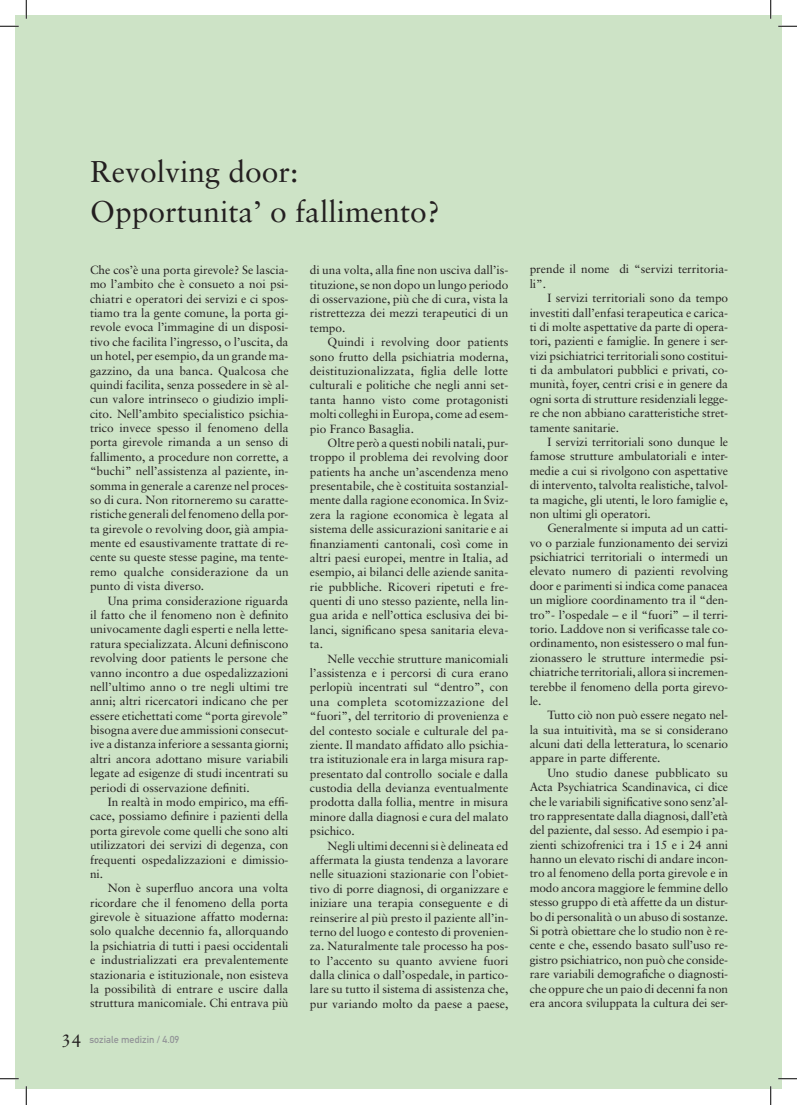
<style>
.page{position:relative;width:797px;height:1105px;background:#fff}
.page>*{position:absolute;margin:0;border:0;box-sizing:border-box;transform-origin:0 0}
.t1{font:30px/40px "Sabon";color:#231f20}
.t2{font:11.88px/14.4px "Sabon";color:#231f20;text-align:justify}
.t3{font:10px "DIN Mittelschrift";color:#939598}
.s1{font-family:"Sabon Roman Os F";font-size:18.75px;color:#231f20}
</style>
<div class="page">
<div style="left:16px;top:16px;width:754px;height:1073px;background:#cde3c6"></div>
<div style="left:770px;top:16px;width:11px;height:1073px;background:#cde3c6"></div>
<svg style="left:0;top:25px;width:19px;height:2px"></svg>
<svg style="left:778px;top:25px;width:19px;height:2px"></svg>
<svg style="left:0;top:1078px;width:19px;height:1px"></svg>
<svg style="left:778px;top:1078px;width:19px;height:1px"></svg>
<svg style="left:25px;top:0;width:2px;height:19px"></svg>
<svg style="left:25px;top:1086px;width:2px;height:19px"></svg>
<svg style="left:770px;top:0;width:1px;height:19px"></svg>
<svg style="left:770px;top:1086px;width:1px;height:19px"></svg>
<h1 class="t1" style="left:90px;top:152px;width:352px">Revolving door:<br>Opportunita’ o fallimento?</h1>
<p class="t2" style="left:90px;top:262px;width:200px">Che cos’è una porta girevole? Se lascia&shy;mo l’ambito che è consueto a noi psi&shy;chiatri e operatori dei servizi e ci spos&shy;tiamo tra la gente comune, la porta gi&shy;revole evoca l’immagine di un disposi&shy;tivo che facilita l’ingresso, o l’uscita, da un hotel, per esempio, da un grande ma&shy;gazzino, da una banca. Qualcosa che quindi facilita, senza possedere in sè al&shy;cun valore intrinseco o giudizio impli&shy;cito. Nell’ambito specialistico psichia&shy;trico invece spesso il fenomeno della porta girevole rimanda a un senso di fallimento, a procedure non corrette, a “buchi” nell’assistenza al paziente, in&shy;somma in generale a carenze nel proces&shy;so di cura. Non ritorneremo su caratte&shy;ristiche generali del fenomeno della por&shy;ta girevole o revolving door, già ampia&shy;mente ed esaustivamente trattate di re&shy;cente su queste stesse pagine, ma tente&shy;remo qualche considerazione da un punto di vista diverso.</p>
<p class="t2" style="left:90px;top:593px;width:200px;text-indent:18px">Una prima considerazione riguarda il fatto che il fenomeno non è definito univocamente dagli esperti e nella lette&shy;ratura specializzata. Alcuni definiscono revolving door patients le persone che vanno incontro a due ospedalizzazioni nell’ultimo anno o tre negli ultimi tre anni; altri ricercatori indicano che per essere etichettati come “porta girevole” bisogna avere due ammissioni consecut&shy;ive a distanza inferiore a sessanta giorni; altri ancora adottano misure variabili legate ad esigenze di studi incentrati su periodi di osservazione definiti.</p>
<p class="t2" style="left:90px;top:794px;width:200px;text-indent:18px">In realtà in modo empirico, ma effi&shy;cace, possiamo definire i pazienti della porta girevole come quelli che sono alti utilizzatori dei servizi di degenza, con frequenti ospedalizzazioni e dimissio&shy;ni.</p>
<p class="t2" style="left:90px;top:881px;width:200px;text-indent:18px">Non è superfluo ancora una volta ricordare che il fenomeno della porta girevole è situazione affatto moderna: solo qualche decennio fa, allorquando la psichiatria di tutti i paesi occidentali e industrializzati era prevalentemente stazionaria e istituzionale, non esisteva la possibilità di entrare e uscire dalla struttura manicomiale. Chi entrava più</p>
<p class="t3" style="left:61px;top:1033px;width:120px"><span class="s1">34</span> soziale medizin / 4.09</p>
<p class="t2" style="left:310px;top:263px;width:200px">di una volta, alla fine non usciva dall’is&shy;tituzione, se non dopo un lungo periodo di osservazione, più che di cura, vista la ristrettezza dei mezzi terapeutici di un tempo.</p>
<p class="t2" style="left:310px;top:335px;width:200px;text-indent:18px">Quindi i revolving door patients sono frutto della psichiatria moderna, deistituzionalizzata, figlia delle lotte culturali e politiche che negli anni set&shy;tanta hanno visto come protagonisti molti colleghi in Europa, come ad esem&shy;pio Franco Basaglia.</p>
<p class="t2" style="left:310px;top:435px;width:200px;text-indent:18px">Oltre però a questi nobili natali, pur&shy;troppo il problema dei revolving door patients ha anche un’ascendenza meno presentabile, che è costituita sostanzial&shy;mente dalla ragione economica. In Sviz&shy;zera la ragione economica è legata al sistema delle assicurazioni sanitarie e ai finanziamenti cantonali, così come in altri paesi europei, mentre in Italia, ad esempio, ai bilanci delle aziende sanita&shy;rie pubbliche. Ricoveri ripetuti e fre&shy;quenti di uno stesso paziente, nella lin&shy;gua arida e nell’ottica esclusiva dei bi&shy;lanci, significano spesa sanitaria eleva&shy;ta.</p>
<p class="t2" style="left:310px;top:651px;width:200px;text-indent:18px">Nelle vecchie strutture manicomiali l’assistenza e i percorsi di cura erano perlopiù incentrati sul “dentro”, con una completa scotomizzazione del “fuori”, del territorio di provenienza e del contesto sociale e culturale del pa&shy;ziente. Il mandato affidato allo psichia&shy;tra istituzionale era in larga misura rap&shy;presentato dal controllo sociale e dalla custodia della devianza eventualmente prodotta dalla follia, mentre in misura minore dalla diagnosi e cura del malato psichico.</p>
<p class="t2" style="left:310px;top:838px;width:200px;text-indent:18px">Negli ultimi decenni si è delineata ed affermata la giusta tendenza a lavorare nelle situazioni stazionarie con l’obiet&shy;tivo di porre diagnosi, di organizzare e iniziare una terapia conseguente e di reinserire al più presto il paziente all’in&shy;terno del luogo e contesto di provenien&shy;za. Naturalmente tale processo ha pos&shy;to l’accento su quanto avviene fuori dalla clinica o dall’ospedale, in partico&shy;lare su tutto il sistema di assistenza che, pur variando molto da paese a paese,</p>
<p class="t2" style="left:529px;top:262px;width:200px">prende il nome di “servizi territoria&shy;li”.</p>
<p class="t2" style="left:529px;top:291px;width:200px;text-indent:18px">I servizi territoriali sono da tempo investiti dall’enfasi terapeutica e carica&shy;ti di molte aspettative da parte di opera&shy;tori, pazienti e famiglie. In genere i ser&shy;vizi psichiatrici territoriali sono costitui&shy;ti da ambulatori pubblici e privati, co&shy;munità, foyer, centri crisi e in genere da ogni sorta di strutture residenziali legge&shy;re che non abbiano caratteristiche stret&shy;tamente sanitarie.</p>
<p class="t2" style="left:529px;top:435px;width:200px;text-indent:18px">I servizi territoriali sono dunque le famose strutture ambulatoriali e inter&shy;medie a cui si rivolgono con aspettative di intervento, talvolta realistiche, talvol&shy;ta magiche, gli utenti, le loro famiglie e, non ultimi gli operatori.</p>
<p class="t2" style="left:529px;top:521px;width:200px;text-indent:18px">Generalmente si imputa ad un catti&shy;vo o parziale funzionamento dei servizi psichiatrici territoriali o intermedi un elevato numero di pazienti revolving door e parimenti si indica come panacea un migliore coordinamento tra il “den&shy;tro”- l’ospedale – e il “fuori” – il terri&shy;torio. Laddove non si verificasse tale co&shy;ordinamento, non esistessero o mal fun&shy;zionassero le strutture intermedie psi&shy;chiatriche territoriali, allora si incremen&shy;terebbe il fenomeno della porta girevo&shy;le.</p>
<p class="t2" style="left:529px;top:708px;width:200px;text-indent:18px">Tutto ciò non può essere negato nel&shy;la sua intuitività, ma se si considerano alcuni dati della letteratura, lo scenario appare in parte differente.</p>
<p class="t2" style="left:529px;top:765px;width:200px;text-indent:18px">Uno studio danese pubblicato su Acta Psychiatrica Scandinavica, ci dice che le variabili significative sono senz’al&shy;tro rappresentate dalla diagnosi, dall’età del paziente, dal sesso. Ad esempio i pa&shy;zienti schizofrenici tra i 15 e i 24 anni hanno un elevato rischi di andare incon&shy;tro al fenomeno della porta girevole e in modo ancora maggiore le femmine dello stesso gruppo di età affette da un distur&shy;bo di personalità o un abuso di sostanze.<br>Si potrà obiettare che lo studio non è re&shy;cente e che, essendo basato sull’uso re&shy;gistro psichiatrico, non può che conside&shy;rare variabili demografiche o diagnosti&shy;che oppure che un paio di decenni fa non era ancora sviluppata la cultura dei ser-</p>
</div>
